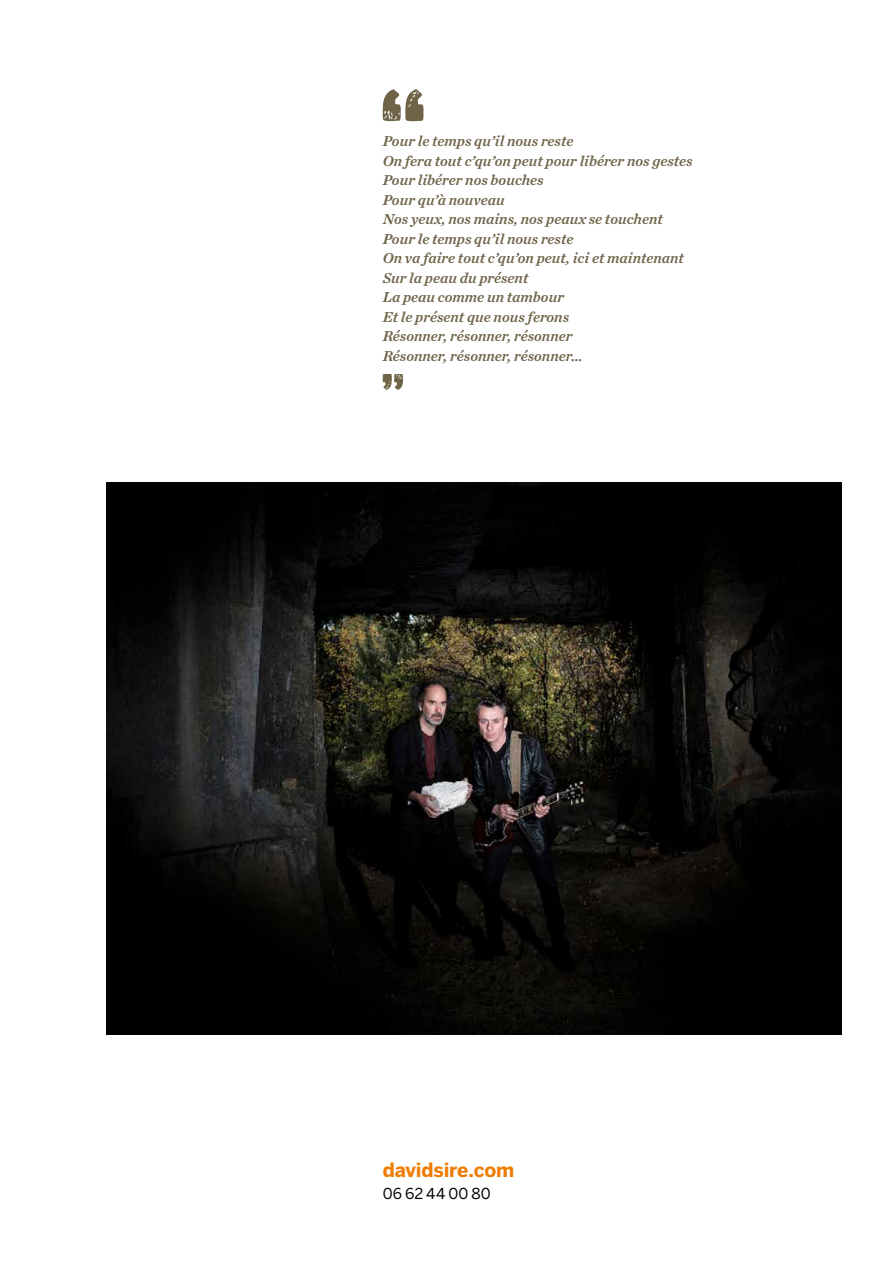
<style>
.page{position:relative;width:893px;height:1263px;background:#fff}
.page>*{position:absolute;margin:0;border:0;box-sizing:border-box;transform-origin:0 0}
.t1{font:700 19.5px "Benton Sans";letter-spacing:-.01em;color:#ef7c00}
.t2{font:italic 15px/19.5px "Chronicle Text G1 Semi";color:#6f6348}
.t3{font:15px "Benton Sans";letter-spacing:.01em;color:#000}
</style>
<div class="page">
<img style="left:106px;top:482px;width:736px;height:552px">
<svg style="left:383px;top:89px;width:40px;height:32px"></svg>
<svg style="left:383px;top:374px;width:20px;height:16px"></svg>
<p class="t2" style="left:383px;top:131px;width:312px">Pour le temps qu’il nous reste<br>On fera tout c’qu’on peut pour libérer nos gestes<br>Pour libérer nos bouches<br>Pour qu’à nouveau<br>Nos yeux, nos mains, nos peaux se touchent<br>Pour le temps qu’il nous reste<br>On va faire tout c’qu’on peut, ici et maintenant<br>Sur la peau du présent<br>La peau comme un tambour<br>Et le présent que nous ferons<br>Résonner, résonner, résonner<br>Résonner, résonner, résonner…</p>
<h1 class="t1" style="left:383px;top:1158px;width:133px">davidsire.com</h1>
<p class="t3" style="left:383px;top:1185px;width:109px">06 62 44 00 80</p>
</div>
